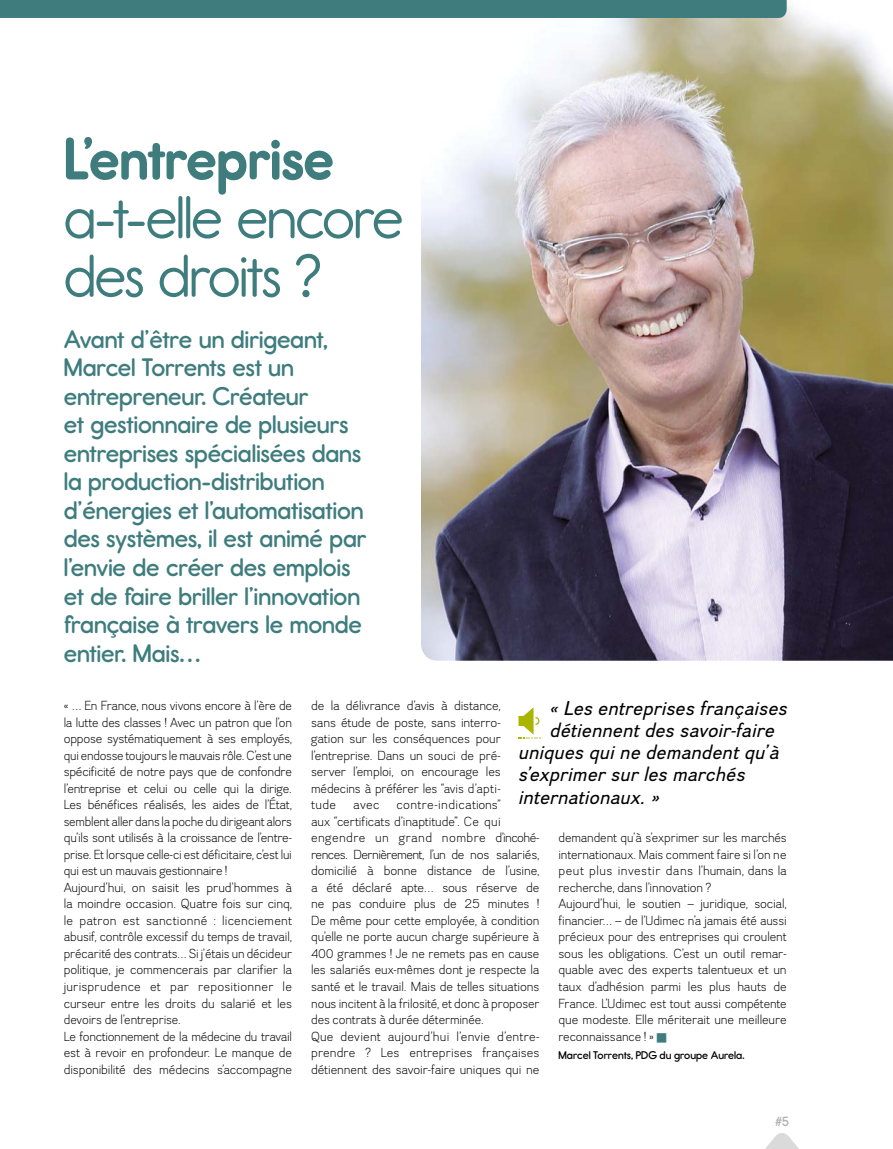
<style>
.page{position:relative;width:893px;height:1149px;background:#fff}
.page>*{position:absolute;margin:0;border:0;box-sizing:border-box;transform-origin:0 0}
.t1{font:60px/58.5px "Report Rg";letter-spacing:-.025em;color:#3e7c7e}
.t2{font:700 60px "Report Rg";letter-spacing:-.025em;color:#3e7c7e}
.t3{font:25.5px/28.5px "Report Sb";letter-spacing:-.01em;color:#3e7c7e}
.t4{font:italic 19.35px "Divulge Rg";color:#000}
.t5{font:13.5px "Report Sb";color:#b3b2b2}
.t6{font:12.75px/16.5px "Divulge Lt";letter-spacing:-.01em;color:#000}
.t7{font:11.25px "Report Sb";letter-spacing:-.005em;color:#000}
.s1{color:#3e7c7e}
</style>
<div class="page">
<svg style="left:766px;top:1133px;width:32px;height:15px"></svg>
<svg style="left:518px;top:707px;width:23px;height:32px"></svg>
<img style="left:421px;top:6px;width:472px;height:654px">
<svg style="left:0;top:0;width:787px;height:48px"></svg>
<h1 class="t2" style="left:64px;top:123px;width:273px">L’entreprise</h1>
<h1 class="t1" style="left:64px;top:188px;width:342px">a-t-elle encore des droits ?</h1>
<p class="t3" style="left:64px;top:325px;width:304px">Avant d’être un dirigeant,<br>Marcel Torrents est un entrepreneur. Créateur<br>et gestionnaire de plusieurs entreprises spécialisées dans la production-distribution d’énergies et l’automatisation des systèmes, il est animé par l’envie de créer des emplois et de faire briller l’innovation française à travers le monde entier. Mais…</p>
<p class="t6" style="left:64px;top:697px;width:230px">« … En France, nous vivons encore à l’ère de la lutte des classes ! Avec un patron que l’on oppose systématiquement à ses employés, qui endosse toujours le mauvais rôle. C’est une spécificité de notre pays que de confondre l’entreprise et celui ou celle qui la dirige.<br>Les bénéfices réalisés, les aides de l’État, semblent aller dans la poche du dirigeant alors qu’ils sont utilisés à la croissance de l’entre&shy;prise. Et lorsque celle-ci est déficitaire, c’est lui qui est un mauvais gestionnaire !<br>Aujourd’hui, on saisit les prud’hommes à la moindre occasion. Quatre fois sur cinq, le patron est sanctionné : licenciement abusif, contrôle excessif du temps de travail, précarité des contrats… Si j’étais un décideur politique, je commencerais par clarifier la jurisprudence et par repositionner le curseur entre les droits du salarié et les devoirs de l’entreprise.<br>Le fonctionnement de la médecine du travail est à revoir en profondeur. Le manque de disponibilité des médecins s’accompagne</p>
<p class="t6" style="left:311px;top:697px;width:191px;text-align:justify">de la délivrance d’avis à distance, sans étude de poste, sans interro&shy;gation sur les conséquences pour l’entreprise. Dans un souci de pré&shy;server l’emploi, on encourage les médecins à préférer les “avis d’apti&shy;tude</p>
<h3 class="t4" style="left:549px;top:695px;width:239px">« Les entreprises françaises</h3>
<h3 class="t4" style="left:549px;top:717px;width:226px">détiennent des savoir-faire</h3>
<h3 class="t4" style="left:518px;top:739px;width:262px">uniques qui ne demandent qu’à</h3>
<h3 class="t4" style="left:518px;top:761px;width:228px">s’exprimer sur les marchés</h3>
<h3 class="t4" style="left:518px;top:784px;width:142px">internationaux. »</h3>
<p class="t6" style="left:311px;top:796px;width:230px;text-indent:85px">contre-indications”<br>aux “certificats d’inaptitude”. Ce qui engendre un grand nombre d’incohé&shy;rences. Dernièrement, l’un de nos salariés, domicilié à bonne distance de l’usine, a été déclaré apte… sous réserve de ne pas conduire plus de 25 minutes !<br>De même pour cette employée, à condition qu’elle ne porte aucun charge supérieure à 400 grammes ! Je ne remets pas en cause les salariés eux-mêmes dont je respecte la santé et le travail. Mais de telles situations nous incitent à la frilosité, et donc à proposer des contrats à durée déterminée.<br>Que devient aujourd’hui l’envie d’entre&shy;prendre ? Les entreprises françaises détiennent des savoir-faire uniques qui ne</p>
<p class="t6" style="left:353px;top:796px;width:28px">avec</p>
<p class="t6" style="left:558px;top:829px;width:230px">demandent qu’à s’exprimer sur les marchés internationaux. Mais comment faire si l’on ne peut plus investir dans l’humain, dans la recherche, dans l’innovation ?<br>Aujourd’hui, le soutien – juridique, social, financier… – de l’Udimec n’a jamais été aussi précieux pour des entreprises qui croulent sous les obligations. C’est un outil remar&shy;quable avec des experts talentueux et un taux d’adhésion parmi les plus hauts de France. L’Udimec est tout aussi compétente que modeste. Elle mériterait une meilleure reconnaissance ! » <span class="s1">■</span></p>
<p class="t7" style="left:558px;top:1048px;width:188px">Marcel Torrents, PDG du groupe Aurela.</p>
<p class="t5" style="left:775px;top:1112px;width:15px">#5</p>
</div>
